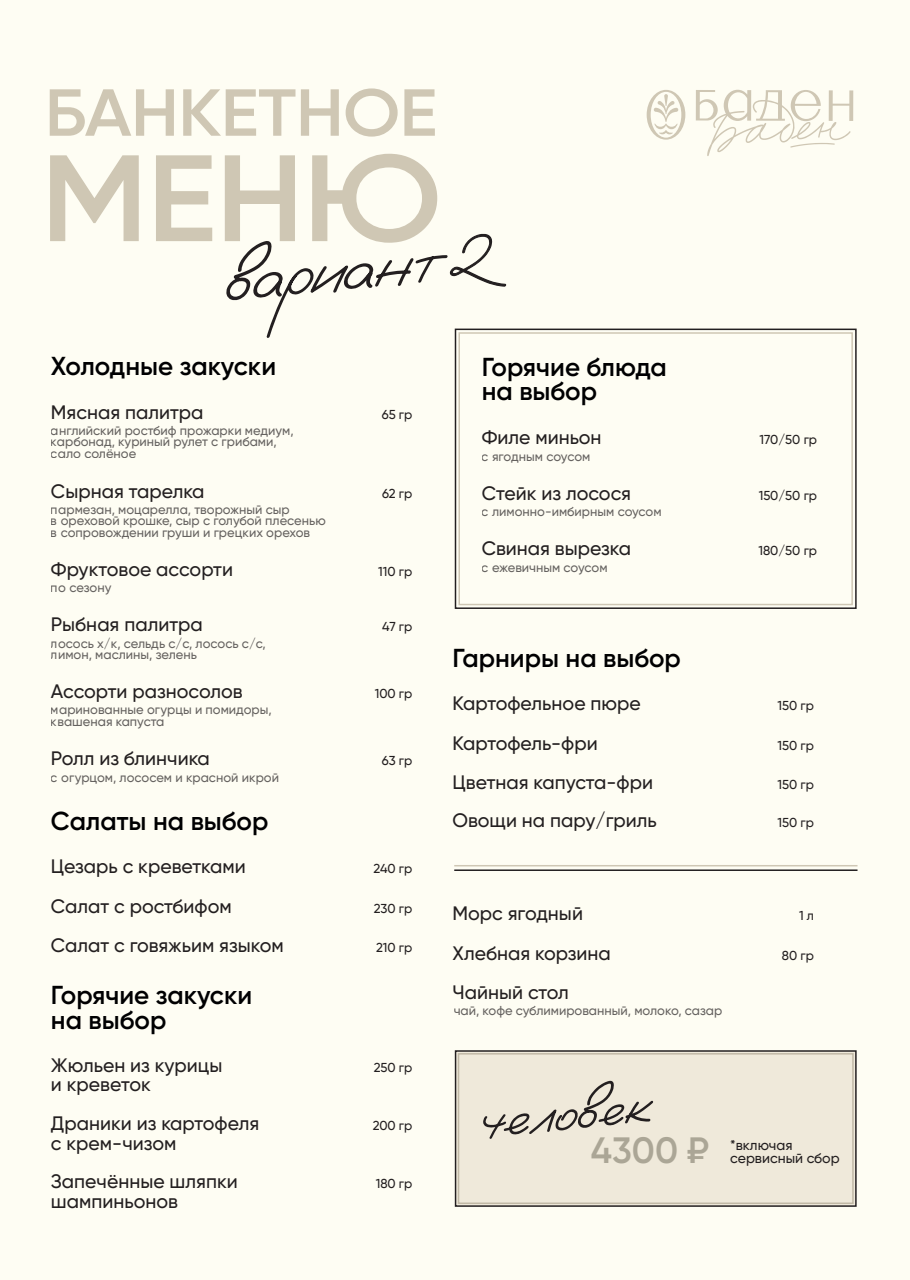
<style>
.page{position:relative;width:910px;height:1280px;background:#fefdf3}
.page>*{position:absolute;margin:0;border:0;box-sizing:border-box;transform-origin:0 0}
.t1{font:italic 123.45px "Vasek";color:#231f20;scale:1.04 1}
.t2{font:600 122.55px "Gilroy";color:#cfc7b4;scale:1.08 1}
.t3{font:italic 98.1px "Vasek";color:#231f20;scale:1.04 1}
.t4{font:600 66.3px "Gilroy";letter-spacing:-.01em;color:#cfc7b4;scale:1.08 1}
.t5{font:600 36.6px "Gilroy";color:#aba696}
.t6{font:600 25.95px/24.6px "Gilroy";color:#000001}
.t7{font:500 19.5px/38.8px "Gilroy";color:#231f20}
.t8{font:500 14.1px/13.2px "Gilroy";color:#231f20}
.t9{font:500 13.05px/11.4px "Gilroy";color:#231f20}
.s1{font-size:60.9px}
</style>
<div class="page">
<svg style="left:449px;top:233px;width:58px;height:54px"></svg>
<div style="left:455px;top:329px;width:402px;height:280px;border:2px solid #231f20"></div>
<div style="left:458px;top:332px;width:395px;height:273px;border:2px solid #cfc7b4"></div>
<div style="left:455px;top:1050px;width:402px;height:157px;background:#efe9da;border:2px solid #231f20"></div>
<div style="left:458px;top:1053px;width:396px;height:151px;border:2px solid #c1b9a6"></div>
<svg style="left:647px;top:90px;width:38px;height:50px"></svg>
<svg style="left:696px;top:90px;width:157px;height:66px"></svg>
<hr style="left:454px;top:865px;width:403px;height:1px;background:#cfc7b4">
<hr style="left:454px;top:869px;width:403px;height:2px;background:#231f20">
<h3 class="t4" style="left:45px;top:71px;width:365px">БАНКЕТНОЕ</h3>
<h2 class="t2" style="left:41px;top:122px;width:373px">МЕНЮ</h2>
<h1 class="t1" style="left:209px;top:218px;width:261px;rotate:-5deg">вариант <span class="s1">2</span></h1>
<h3 class="t6" style="left:51px;top:353px;width:227px">Холодные закуски</h3>
<h3 class="t6" style="left:482px;top:354px;width:187px">Горячие блюда на выбор</h3>
<h3 class="t7" style="left:482px;top:418px;width:121px">Филе миньон</h3>
<p class="t9" style="left:759px;top:434px;width:59px">170/50 гр</p>
<p class="t9" style="left:482px;top:450px;width:110px">с ягодным соусом</p>
<h3 class="t7" style="left:482px;top:473px;width:151px">Стейк из лосося</h3>
<p class="t9" style="left:759px;top:489px;width:60px">150/50 гр</p>
<p class="t9" style="left:482px;top:506px;width:181px">с лимонно-имбирным соусом</p>
<h3 class="t7" style="left:482px;top:529px;width:151px">Свиная вырезка</h3>
<p class="t9" style="left:758px;top:545px;width:60px">180/50 гр</p>
<p class="t9" style="left:482px;top:561px;width:127px">с ежевичным соусом</p>
<h3 class="t7" style="left:51px;top:392px;width:154px">Мясная палитра</h3>
<p class="t9" style="left:382px;top:408px;width:32px">65 гр</p>
<p class="t9" style="left:51px;top:425px;width:244px">английский ростбиф прожарки медиум, карбонад, куриный рулет с грибами, сало солёное</p>
<h3 class="t7" style="left:51px;top:471px;width:155px">Сырная тарелка</h3>
<p class="t9" style="left:382px;top:487px;width:32px">62 гр</p>
<p class="t9" style="left:51px;top:504px;width:276px">пармезан, моцарелла, творожный сыр<br>в ореховой крошке, сыр с голубой плесенью в сопровождении груши и грецких орехов</p>
<h3 class="t7" style="left:51px;top:549px;width:184px">Фруктовое ассорти</h3>
<p class="t9" style="left:378px;top:565px;width:36px">110 гр</p>
<p class="t9" style="left:51px;top:582px;width:62px">по сезону</p>
<h3 class="t7" style="left:51px;top:605px;width:153px">Рыбная палитра</h3>
<p class="t9" style="left:382px;top:621px;width:32px">47 гр</p>
<p class="t9" style="left:51px;top:637px;width:216px">лосось х/к, сельдь с/с, лосось с/с, лимон, маслины, зелень</p>
<h3 class="t6" style="left:453px;top:645px;width:230px">Гарниры на выбор</h3>
<h3 class="t7" style="left:453px;top:684px;width:190px">Картофельное пюре</h3>
<p class="t9" style="left:778px;top:700px;width:38px">150 гр</p>
<h3 class="t7" style="left:453px;top:723px;width:147px">Картофель-фри</h3>
<p class="t9" style="left:778px;top:739px;width:38px">150 гр</p>
<h3 class="t7" style="left:453px;top:762px;width:202px">Цветная капуста-фри</h3>
<p class="t9" style="left:778px;top:778px;width:38px">150 гр</p>
<h3 class="t7" style="left:51px;top:671px;width:193px">Ассорти разносолов</h3>
<p class="t9" style="left:375px;top:687px;width:39px">100 гр</p>
<p class="t9" style="left:51px;top:704px;width:222px">маринованные огурцы и помидоры, квашеная капуста</p>
<h3 class="t7" style="left:51px;top:739px;width:160px">Ролл из блинчика</h3>
<p class="t9" style="left:382px;top:755px;width:32px">63 гр</p>
<p class="t9" style="left:51px;top:771px;width:230px">с огурцом, лососем и красной икрой</p>
<h3 class="t6" style="left:51px;top:808px;width:219px">Салаты на выбор</h3>
<h3 class="t7" style="left:51px;top:847px;width:196px">Цезарь с креветками</h3>
<p class="t9" style="left:373px;top:863px;width:41px">240 гр</p>
<h3 class="t7" style="left:51px;top:886px;width:182px">Салат с ростбифом</h3>
<p class="t9" style="left:374px;top:902px;width:40px">230 гр</p>
<h3 class="t7" style="left:51px;top:925px;width:234px">Салат с говяжьим языком</h3>
<p class="t9" style="left:376px;top:941px;width:38px">210 гр</p>
<h3 class="t6" style="left:51px;top:983px;width:203px">Горячие закуски на выбор</h3>
<h3 class="t7" style="left:51px;top:1046px;width:173px">Жюльен из курицы</h3>
<p class="t9" style="left:374px;top:1062px;width:40px">250 гр</p>
<h3 class="t7" style="left:51px;top:1065px;width:210px">и креветок<br>Драники из картофеля</h3>
<p class="t9" style="left:373px;top:1120px;width:41px">200 гр</p>
<h3 class="t7" style="left:51px;top:1123px;width:127px">с крем-чизом</h3>
<h3 class="t7" style="left:51px;top:1162px;width:188px">Запечённые шляпки</h3>
<p class="t9" style="left:376px;top:1178px;width:38px">180 гр</p>
<h3 class="t7" style="left:51px;top:1181px;width:129px">шампиньонов</h3>
<h3 class="t7" style="left:453px;top:801px;width:206px">Овощи на пару/гриль</h3>
<p class="t9" style="left:778px;top:817px;width:38px">150 гр</p>
<h3 class="t7" style="left:453px;top:894px;width:132px">Морс ягодный</h3>
<p class="t9" style="left:799px;top:910px;width:16px">1 л</p>
<h3 class="t7" style="left:453px;top:933px;width:160px">Хлебная корзина</h3>
<p class="t9" style="left:782px;top:949px;width:34px">80 гр</p>
<h3 class="t7" style="left:453px;top:972px;width:118px">Чайный стол</h3>
<p class="t9" style="left:454px;top:1004px;width:270px">чай, кофе сублимированный, молоко, сазар</p>
<h3 class="t3" style="left:468px;top:1071px;width:168px;rotate:-5deg">человек</h3>
<h3 class="t5" style="left:591px;top:1127px;width:120px">4300 ₽</h3>
<p class="t8" style="left:730px;top:1138px;width:111px">*включая сервисный сбор</p>
</div>
